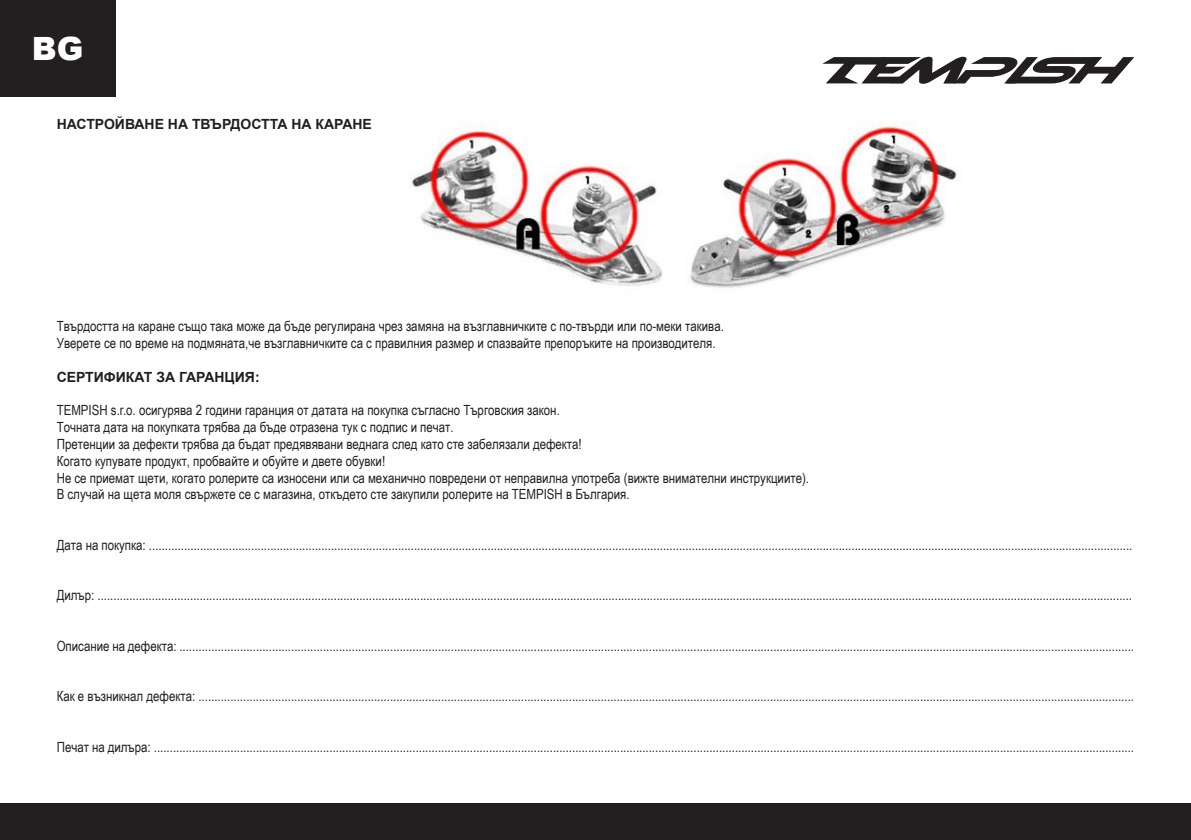
<style>
.page{position:relative;width:1191px;height:840px;background:#fff}
.page>*{position:absolute;margin:0;border:0;box-sizing:border-box;transform-origin:0 0}
.t1{font:900 32px "Arial";color:#fff}
.t2{font:14px/16.8px "Arial Narrow";color:#231f20}
.t3{font:700 14px "Arial";color:#231f20}
</style>
<div class="page">
<div style="left:0;top:0;width:115px;height:96px;background:#231f20"></div>
<div style="left:0;top:802px;width:1191px;height:37px;background:#231f20"></div>
<img style="left:411px;top:121px;width:546px;height:167px">
<svg style="left:822px;top:57px;width:312px;height:27px"></svg>
<h1 class="t1" style="left:32px;top:25px;width:53px">BG</h1>
<p class="t3" style="left:57px;top:115px;width:317px">НАСТРОЙВАНЕ НА ТВЪРДОСТТА НА КАРАНЕ</p>
<p class="t2" style="left:57px;top:317px;width:668px">Твърдостта на каране също така може да бъде регулирана чрез замяна на възглавничките с по-твърди или по-меки такива.<br>Уверете се по време на подмяната,че възглавничките са с правилния размер и спазвайте препоръките на производителя.</p>
<p class="t3" style="left:57px;top:367px;width:204px">СЕРТИФИКАТ ЗА ГАРАНЦИЯ:</p>
<p class="t2" style="left:57px;top:401px;width:754px">TEMPISH s.r.o. осигурява 2 години гаранция от датата на покупка съгласно Търговския закон.<br>Точната дата на покупката трябва да бъде отразена тук с подпис и печат.<br>Претенции за дефекти трябва да бъдат предявявани веднага след като сте забелязали дефекта!<br>Когато купувате продукт, пробвайте и обуйте и двете обувки!<br>Не се приемат щети, когато ролерите са износени или са механично повредени от неправилна употреба (вижте внимателни инструкциите).<br>В случай на щета моля свържете се с магазина, откъдето сте закупили ролерите на TEMPISH в България.</p>
<p class="t2" style="left:57px;top:535px;width:1077px">Дата на покупка: ....................................................................................................................................................................................................................................................................................................................</p>
<p class="t2" style="left:57px;top:586px;width:1077px">Дилър: ....................................................................................................................................................................................................................................................................................................................................</p>
<p class="t2" style="left:57px;top:636px;width:1079px">Описание на дефекта: ...........................................................................................................................................................................................................................................................................................................</p>
<p class="t2" style="left:57px;top:687px;width:1078px">Как е възникнал дефекта: .....................................................................................................................................................................................................................................................................................................</p>
<p class="t2" style="left:57px;top:737px;width:1079px">Печат на дилъра: ...................................................................................................................................................................................................................................................................................................................</p>
</div>
